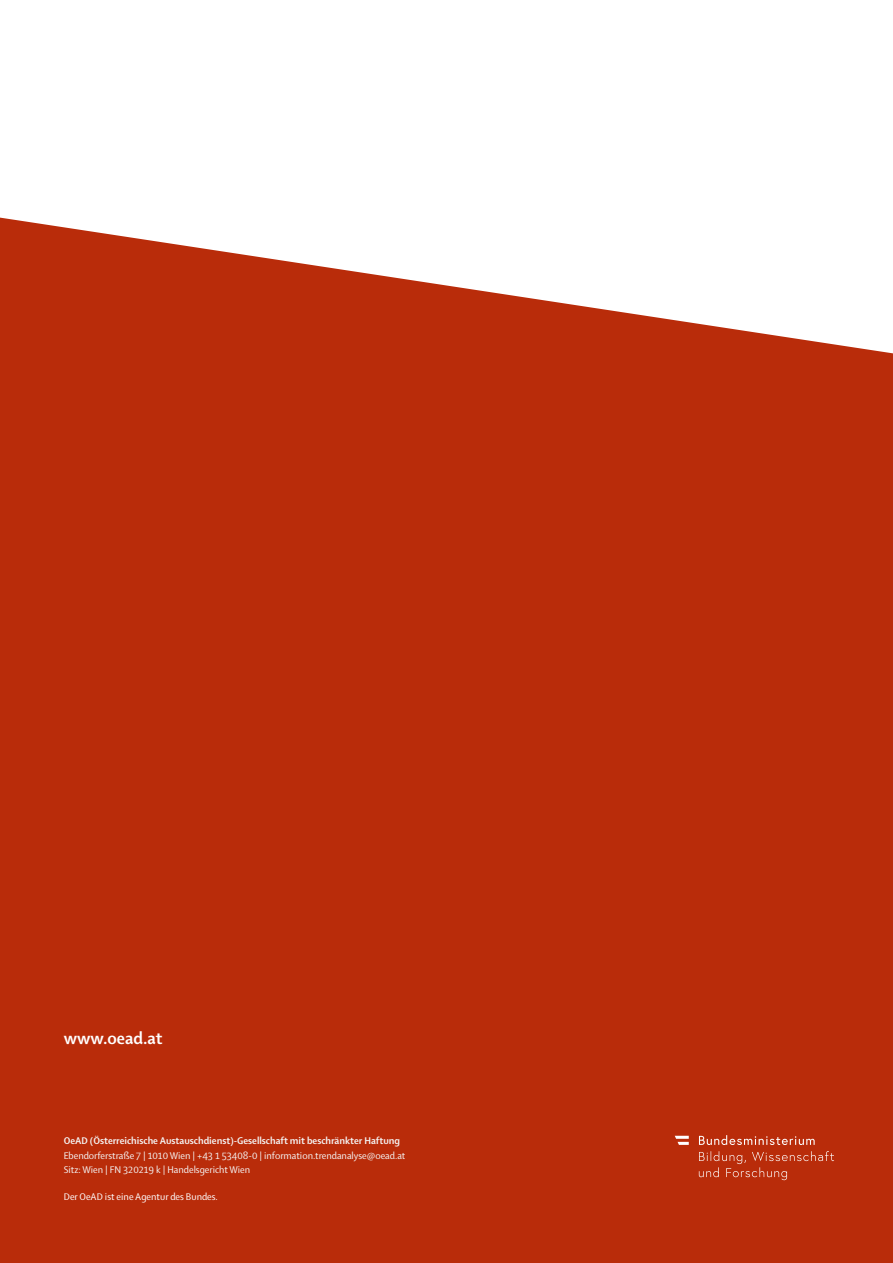
<style>
.page{position:relative;width:893px;height:1263px;background:#fff}
.page>*{position:absolute;margin:0;border:0;box-sizing:border-box;transform-origin:0 0}
.t1{font:700 18px "Shaker 2";color:#fff}
.t2{font:10.5px/14.2px "Shaker 2";color:#f5f5f5}
.t3{font:700 10.5px "Shaker 2";color:#f5f5f5}
.t4{font:10.5px "Shaker 2";color:#fff}
</style>
<div class="page">
<div style="left:0;top:218px;width:893px;height:1045px;background:#b92c0a"></div>
<svg style="left:699px;top:1151px;width:135px;height:29px;background:#bf3e1f"></svg>
<svg style="left:699px;top:1135px;width:116px;height:10px"></svg>
<svg style="left:675px;top:1136px;width:14px;height:9px"></svg>
<h1 class="t1" style="left:64px;top:1026px;width:100px">www.oead.at</h1>
<p class="t3" style="left:64px;top:1134px;width:338px">OeAD (Österreichische Austauschdienst)-Gesellschaft mit beschränkter Haftung</p>
<p class="t2" style="left:64px;top:1148px;width:343px">Ebendorferstraße 7 | 1010 Wien | +43 1 53408-0 | information.trendanalyse@oead.at<br>Sitz: Wien | FN 320219 k | Handelsgericht Wien</p>
<p class="t4" style="left:64px;top:1190px;width:156px">Der OeAD ist eine Agentur des Bundes.</p>
</div>
